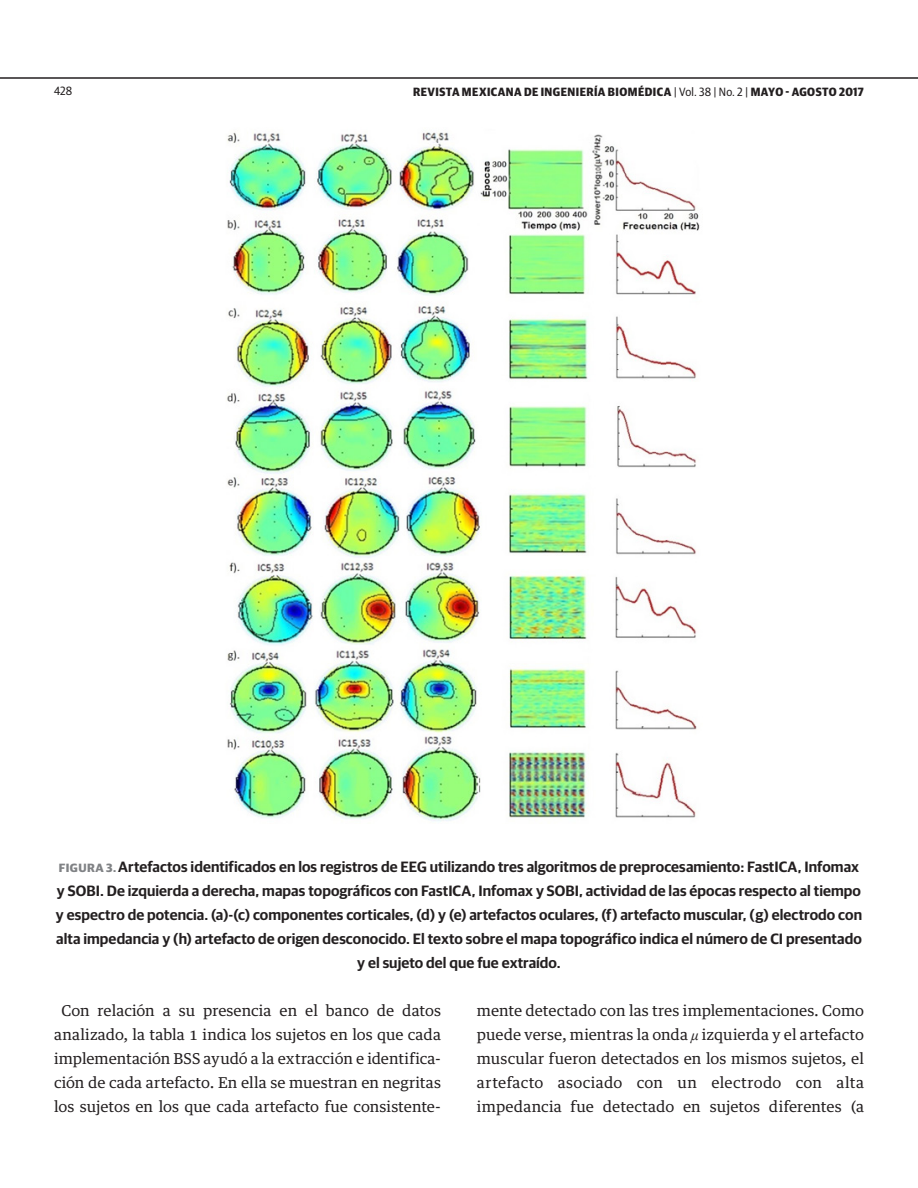
<style>
.page{position:relative;width:918px;height:1188px;background:#fff}
.page>*{position:absolute;margin:0;border:0;box-sizing:border-box;transform-origin:0 0}
.Etiqueta_Figura_copy{font:600 15px/24px "Guardian Sans";letter-spacing:.005em;color:#231f20;text-align:center}
.Texto_Itálico{font:15px/24px "Guardian Egyptian Text";letter-spacing:.005em;color:#231f20;text-align:center}
.t1{font:700 12px "Guardian Sans Narrow";letter-spacing:.04em;color:#231f20}
.t2{font:12px "Guardian Sans Narrow";color:#231f20}
.s1{font-weight:400}
.s2{font-weight:700;font-size:12px;color:#808285}
.s3{font-family:"Times New Roman";font-style:italic}
</style>
<div class="page">
<hr style="left:0;top:77px;width:918px;height:2px;background:#231f20">
<img style="left:227px;top:132px;width:473px;height:690px">
<p class="t2" style="left:54px;top:82px;width:20px">428</p>
<p class="t1" style="left:413px;top:83px;width:452px">REVISTA MEXICANA DE INGENIERÍA BIOMÉDICA <span class="s1">| Vol. 38 | No. 2 |</span> MAYO - AGOSTO 2017</p>
<p class="Etiqueta_Figura_copy" style="left:56px;top:853px;width:808px"><span class="s2">FIGURA 3.</span> Artefactos identificados en los registros de EEG utilizando tres algoritmos de preprocesamiento: FastICA, Infomax y SOBI. De izquierda a derecha, mapas topográficos con FastICA, Infomax y SOBI, actividad de las épocas respecto al tiempo y espectro de potencia. (a)-(c) componentes corticales, (d) y (e) artefactos oculares, (f) artefacto muscular, (g) electrodo con alta impedancia y (h) artefacto de origen desconocido. El texto sobre el mapa topográfico indica el número de CI presentado y el sujeto del que fue extraído.</p>
<p class="Texto_Itálico" style="left:54px;top:997px;width:389px">Con relación a su presencia en el banco de datos analizado, la tabla 1 indica los sujetos en los que cada implementación BSS ayudó a la extracción e identifica&shy;ción de cada artefacto. En ella se muestran en negritas los sujetos en los que cada artefacto fue consistente-</p>
<p class="Texto_Itálico" style="left:477px;top:997px;width:389px;text-align:justify">mente detectado con las tres implementaciones. Como puede verse, mientras la onda <span class="s3">μ</span> izquierda y el artefacto muscular fueron detectados en los mismos sujetos, el artefacto asociado con un electrodo con alta impedancia fue detectado en sujetos diferentes (a</p>
</div>
